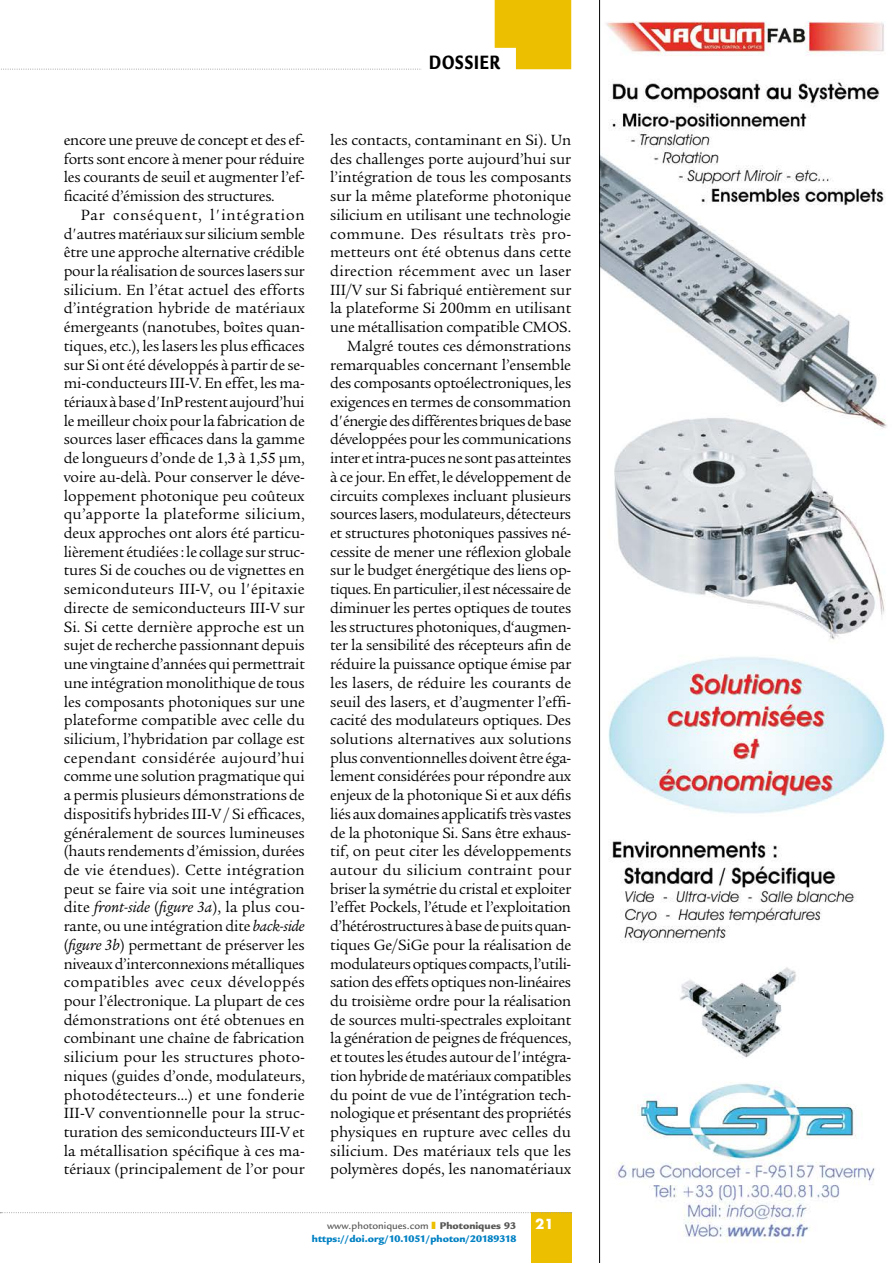
<style>
.page{position:relative;width:893px;height:1263px;background:#fff}
.page>*{position:absolute;margin:0;border:0;box-sizing:border-box;transform-origin:0 0}
.t1{font:900 21px "Legacy Sans";letter-spacing:.06em;color:#000;scale:.72 1}
.t2{font:16.05px/18.8px "Legacy Serif";letter-spacing:-.02em;color:#000;text-align:justify}
.t3{font:700 13.5px "Futura Std";color:#fff}
.t4{font:900 10.5px "Legacy Sans";color:#0081c3}
.t5{font:500 10.5px "Legacy Sans";color:#575756}
.s1{font-style:italic}
.s2{color:#ecbf00}
.s3{font-weight:900}
</style>
<div class="page">
<div style="left:531px;top:1213px;width:40px;height:50px;background:#ecbf00"></div>
<svg style="left:599px;top:0;width:288px;height:1263px"></svg>
<svg style="left:1px;top:0;width:570px;height:70px"></svg>
<hr style="left:421px;top:67px;width:79px;height:3px;background:#fff">
<svg style="left:0;top:1212px;width:572px;height:1px"></svg>
<p class="t2" style="left:64px;top:131px;width:242px">encore une preuve de concept et des ef&shy;forts sont encore à mener pour réduire les courants de seuil et augmenter l’ef&shy;ficacité d’émission des structures.</p>
<p class="t2" style="left:64px;top:206px;width:243px;text-indent:17px">Par conséquent, l'intégration d'autres matériaux sur silicium semble être une approche alternative crédible pour la réalisation de sources lasers sur silicium. En l’état actuel des efforts d’intégration hybride de matériaux émergeants (nanotubes, boîtes quan&shy;tiques, etc.), les lasers les plus efficaces sur Si ont été développés à partir de se&shy;mi-conducteurs III-V. En effet, les ma&shy;tériaux à base d'InP restent aujourd’hui le meilleur choix pour la fabrication de sources laser efficaces dans la gamme de longueurs d’onde de 1,3 à 1,55 μm, voire au-delà. Pour conserver le déve&shy;loppement photonique peu coûteux qu’apporte la plateforme silicium, deux approches ont alors été particu&shy;lièrement étudiées : le collage sur struc&shy;tures Si de couches ou de vignettes en semiconduteurs III-V, ou l'épitaxie directe de semiconducteurs III-V sur Si. Si cette dernière approche est un sujet de recherche passionnant depuis une vingtaine d’années qui permettrait une intégration monolithique de tous les composants photoniques sur une plateforme compatible avec celle du silicium, l’hybridation par collage est cependant considérée aujourd’hui comme une solution pragmatique qui a permis plusieurs démonstrations de dispositifs hybrides III-V / Si efficaces, généralement de sources lumineuses (hauts rendements d’émission, durées de vie étendues). Cette intégration peut se faire via soit une intégration dite <span class="s1">front-side</span> (<span class="s1">figure 3a</span>), la plus cou&shy;rante, ou une intégration dite <span class="s1">back-side </span>(<span class="s1">figure 3b</span>) permettant de préserver les niveaux d’interconnexions métalliques compatibles avec ceux développés pour l’électronique. La plupart de ces démonstrations ont été obtenues en combinant une chaîne de fabrication silicium pour les structures photo&shy;niques (guides d’onde, modulateurs, photodétecteurs…) et une fonderie III-V conventionnelle pour la struc&shy;turation des semiconducteurs III-V et la métallisation spécifique à ces ma&shy;tériaux (principalement de l’or pour</p>
<h1 class="t1" style="left:429px;top:50px;width:100px">DOSSIER</h1>
<p class="t2" style="left:330px;top:131px;width:243px;text-align:right">les contacts, contaminant en Si). Un des challenges porte aujourd’hui sur l’intégration de tous les composants sur la même plateforme photonique silicium en utilisant une technologie commune. Des résultats très pro&shy;metteurs ont été obtenus dans cette direction récemment avec un laser III/V sur Si fabriqué entièrement sur la plateforme Si 200mm en utilisant une métallisation compatible CMOS.<br>Malgré toutes ces démonstrations remarquables concernant l’ensemble des composants optoélectroniques, les exigences en termes de consommation d'énergie des différentes briques de base développées pour les communications inter et intra-puces ne sont pas atteintes à ce jour. En effet, le développement de circuits complexes incluant plusieurs sources lasers, modulateurs, détecteurs et structures photoniques passives né&shy;cessite de mener une réflexion globale sur le budget énergétique des liens op&shy;tiques. En particulier, il est nécessaire de diminuer les pertes optiques de toutes les structures photoniques, d‘augmen&shy;ter la sensibilité des récepteurs afin de réduire la puissance optique émise par les lasers, de réduire les courants de seuil des lasers, et d’augmenter l’effi&shy;cacité des modulateurs optiques. Des solutions alternatives aux solutions plus conventionnelles doivent être éga&shy;lement considérées pour répondre aux enjeux de la photonique Si et aux défis liés aux domaines applicatifs très vastes de la photonique Si. Sans être exhaus&shy;tif, on peut citer les développements autour du silicium contraint pour briser la symétrie du cristal et exploiter l’effet Pockels, l’étude et l’exploitation d’hétérostructures à base de puits quan&shy;tiques Ge/SiGe pour la réalisation de modulateurs optiques compacts, l’utili&shy;sation des effets optiques non-linéaires du troisième ordre pour la réalisation de sources multi-spectrales exploitant la génération de peignes de fréquences, et toutes les études autour de l'intégra&shy;tion hybride de matériaux compatibles du point de vue de l’intégration tech&shy;nologique et présentant des propriétés physiques en rupture avec celles du silicium. Des matériaux tels que les polymères dopés, les nanomatériaux</p>
<p class="t5" style="left:327px;top:1220px;width:190px">www.photoniques.com <span class="s2">❚</span> <span class="s3">Photoniques 93</span></p>
<p class="t3" style="left:535px;top:1215px;width:20px">21</p>
<p class="t4" style="left:312px;top:1232px;width:206px">https://doi.org/10.1051/photon/20189318</p>
</div>
